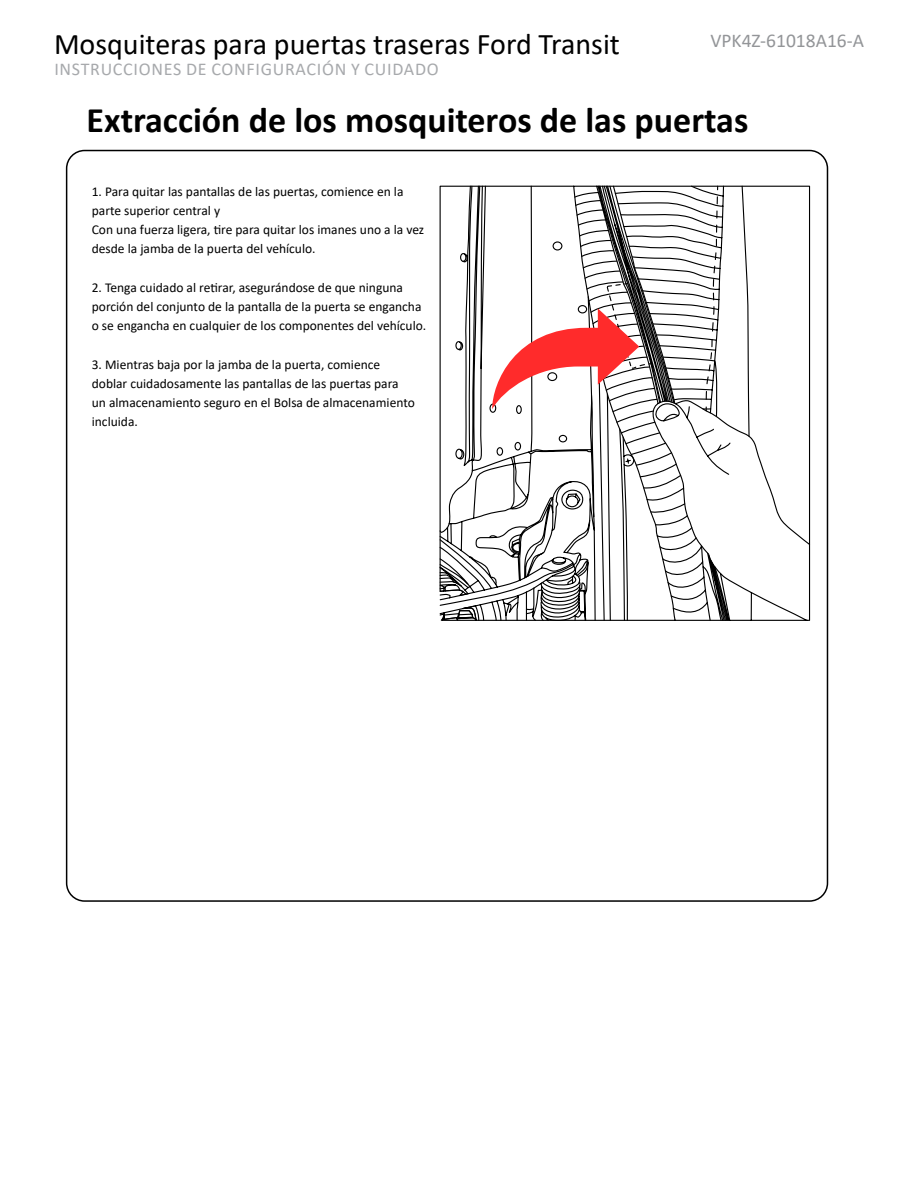
<style>
.page{position:relative;width:918px;height:1188px;background:#fff}
.page>*{position:absolute;margin:0;border:0;box-sizing:border-box;transform-origin:0 0}
.t1{font:700 36px "Calibri";color:#000}
.t2{font:30px "Calibri";color:#000}
.t3{font:19.5px "Calibri";color:#939598}
.t4{font:18px "Calibri";letter-spacing:.04em;color:#a7a9ac}
.t5{font:13.5px/19.2px "Calibri";color:#000}
</style>
<div class="page">
<svg style="left:750px;top:185px;width:61px;height:436px"></svg>
<svg style="left:439px;top:185px;width:311px;height:436px"></svg>
<svg style="left:439px;top:448px;width:135px;height:158px"></svg>
<svg style="left:492px;top:185px;width:184px;height:224px"></svg>
<h2 class="t2" style="left:54px;top:23px;width:567px">Mosquiteras para puertas traseras Ford Transit</h2>
<h3 class="t4" style="left:54px;top:57px;width:386px">INSTRUCCIONES DE CONFIGURACIÓN Y CUIDADO</h3>
<h3 class="t3" style="left:710px;top:27px;width:155px">VPK4Z-61018A16-A</h3>
<h1 class="t1" style="left:87px;top:94px;width:663px">Extracción de los mosquiteros de las puertas</h1>
<p class="t5" style="left:92px;top:181px;width:334px">1. Para quitar las pantallas de las puertas, comience en la parte superior central y<br>Con una fuerza ligera, tire para quitar los imanes uno a la vez desde la jamba de la puerta del vehículo.</p>
<p class="t5" style="left:92px;top:277px;width:336px">2. Tenga cuidado al retirar, asegurándose de que ninguna porción del conjunto de la pantalla de la puerta se engancha o se engancha en cualquier de los componentes del vehículo.</p>
<p class="t5" style="left:92px;top:354px;width:325px">3. Mientras baja por la jamba de la puerta, comience doblar cuidadosamente las pantallas de las puertas para un almacenamiento seguro en el Bolsa de almacenamiento incluida.</p>
</div>
